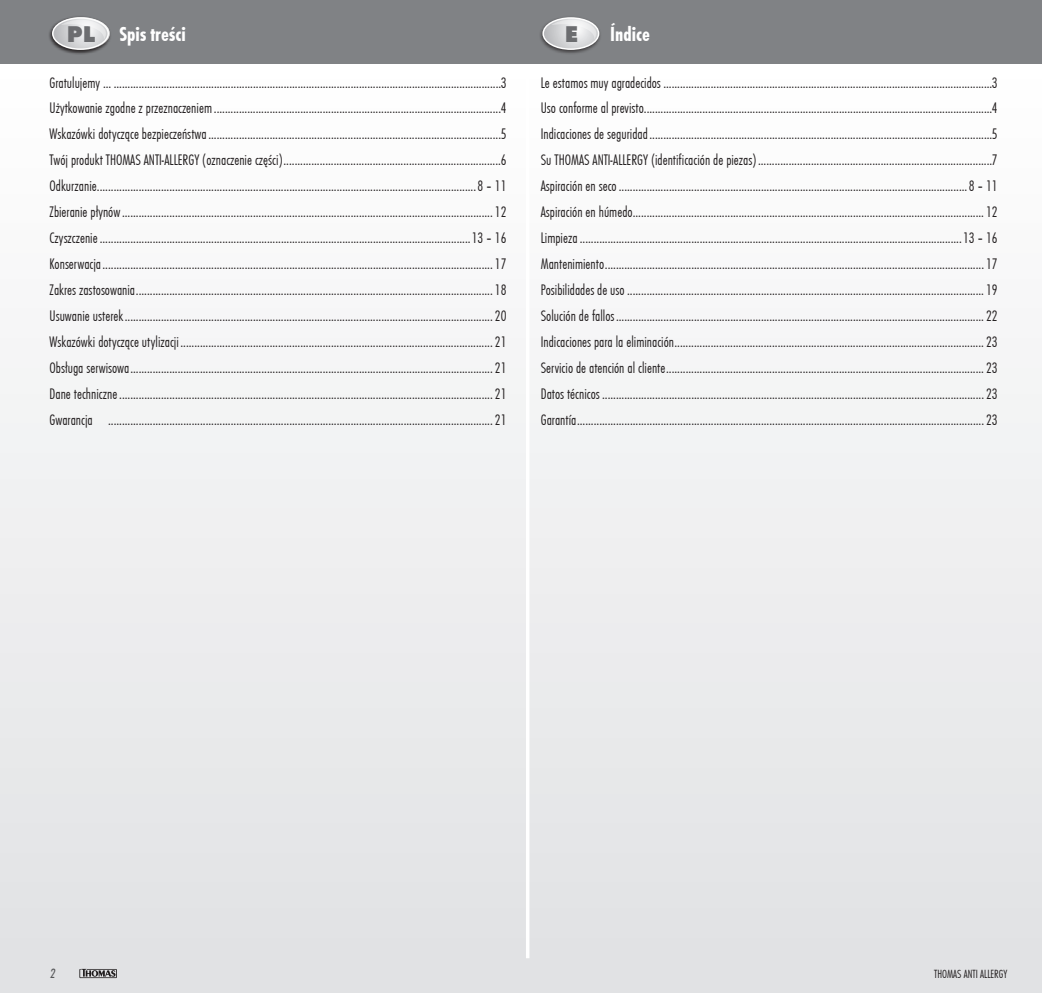
<style>
.page{position:relative;width:1042px;height:993px;background:#fff}
.page>*{position:absolute;margin:0;border:0;box-sizing:border-box;transform-origin:0 0}
.t1{font:800 23.62px "Function";color:#6c6d70}
.t2{font:700 21px "Futura Con";color:#fff}
.t3{font:300 15.75px "Futura Con";color:#231f20}
.t4{font:italic 500 14px "Futura Con";color:#57585a}
.t5{font:300 12.25px "Futura Con";color:#231f20}
</style>
<div class="page">
<div style="left:0;top:74px;width:1042px;height:918px;background:linear-gradient(to bottom,#fefefe,#e0e1e3)"></div>
<div style="left:0;top:0;width:1042px;height:63px;background:#808285"></div>
<div style="left:539px;top:15px;width:63px;height:39px;background:#231f20;opacity:.75"></div>
<div style="left:542px;top:17px;width:57px;height:33px;border:1px solid #fff;border-radius:50%"></div>
<svg style="left:543px;top:18px;width:55px;height:31px;background:#cdced0"></svg>
<div style="left:48px;top:15px;width:64px;height:39px;background:#231f20;opacity:.75"></div>
<div style="left:52px;top:17px;width:57px;height:33px;border:1px solid #fff;border-radius:50%"></div>
<svg style="left:53px;top:18px;width:56px;height:31px;background:#cccdce"></svg>
<svg style="left:79px;top:968px;width:38px;height:9px"></svg>
<hr style="left:526px;top:74px;width:3px;height:883px;background:#fff">
<p class="t1" style="left:67px;top:20px;width:30px">PL</p>
<p class="t2" style="left:119px;top:19px;width:68px">Spis treści</p>
<p class="t3" style="left:50px;top:72px;width:458px">Gratulujemy ... ...........................................................................................................................................3</p>
<p class="t3" style="left:50px;top:98px;width:458px">Użytkowanie zgodne z przeznaczeniem.......................................................................................................4</p>
<p class="t3" style="left:50px;top:124px;width:458px">Wskazówki dotyczące bezpieczeństwa.........................................................................................................5</p>
<p class="t3" style="left:50px;top:150px;width:458px">Twój produkt THOMAS ANTI-ALLERGY (oznaczenie części)..............................................................................6</p>
<p class="t3" style="left:50px;top:175px;width:458px">Odkurzanie........................................................................................................................................8 – 11</p>
<p class="t3" style="left:50px;top:201px;width:458px">Zbieranie płynów.....................................................................................................................................12</p>
<p class="t3" style="left:50px;top:227px;width:458px">Czyszczenie.....................................................................................................................................13 – 16</p>
<p class="t3" style="left:50px;top:253px;width:458px">Konserwacja............................................................................................................................................17</p>
<p class="t3" style="left:50px;top:279px;width:458px">Zakres zastosowania................................................................................................................................18</p>
<p class="t3" style="left:50px;top:305px;width:458px">Usuwanie usterek....................................................................................................................................20</p>
<p class="t3" style="left:50px;top:331px;width:458px">Wskazówki dotyczące utylizacji................................................................................................................21</p>
<p class="t3" style="left:50px;top:357px;width:458px">Obsługa serwisowa..................................................................................................................................21</p>
<p class="t3" style="left:50px;top:383px;width:458px">Dane techniczne......................................................................................................................................21</p>
<p class="t3" style="left:50px;top:409px;width:458px">Gwarancja ..........................................................................................................................................21</p>
<h1 class="t1" style="left:565px;top:20px;width:15px">E</h1>
<p class="t2" style="left:610px;top:19px;width:41px">Índice</p>
<p class="t3" style="left:541px;top:72px;width:458px">Le estamos muy agradecidos ......................................................................................................................3</p>
<p class="t3" style="left:541px;top:98px;width:458px">Uso conforme al previsto.............................................................................................................................4</p>
<p class="t3" style="left:541px;top:124px;width:458px">Indicaciones de seguridad...........................................................................................................................5</p>
<p class="t3" style="left:541px;top:150px;width:458px">Su THOMAS ANTI-ALLERGY (identificación de piezas)....................................................................................7</p>
<p class="t3" style="left:541px;top:175px;width:458px">Aspiración en seco.............................................................................................................................8 – 11</p>
<p class="t3" style="left:541px;top:201px;width:458px">Aspiración en húmedo..............................................................................................................................12</p>
<p class="t3" style="left:541px;top:227px;width:458px">Limpieza.........................................................................................................................................13 – 16</p>
<p class="t3" style="left:541px;top:253px;width:458px">Mantenimiento........................................................................................................................................17</p>
<p class="t3" style="left:541px;top:279px;width:458px">Posibilidades de uso ................................................................................................................................19</p>
<p class="t3" style="left:541px;top:305px;width:458px">Solución de fallos....................................................................................................................................22</p>
<p class="t3" style="left:541px;top:331px;width:458px">Indicaciones para la eliminación...............................................................................................................23</p>
<p class="t3" style="left:541px;top:357px;width:458px">Servicio de atención al cliente..................................................................................................................23</p>
<p class="t3" style="left:541px;top:383px;width:458px">Datos técnicos .........................................................................................................................................23</p>
<p class="t3" style="left:541px;top:409px;width:458px">Garantía..................................................................................................................................................23</p>
<p class="t4" style="left:50px;top:963px;width:7px">2</p>
<p class="t5" style="left:934px;top:965px;width:74px">THOMAS ANTI ALLERGY</p>
</div>
